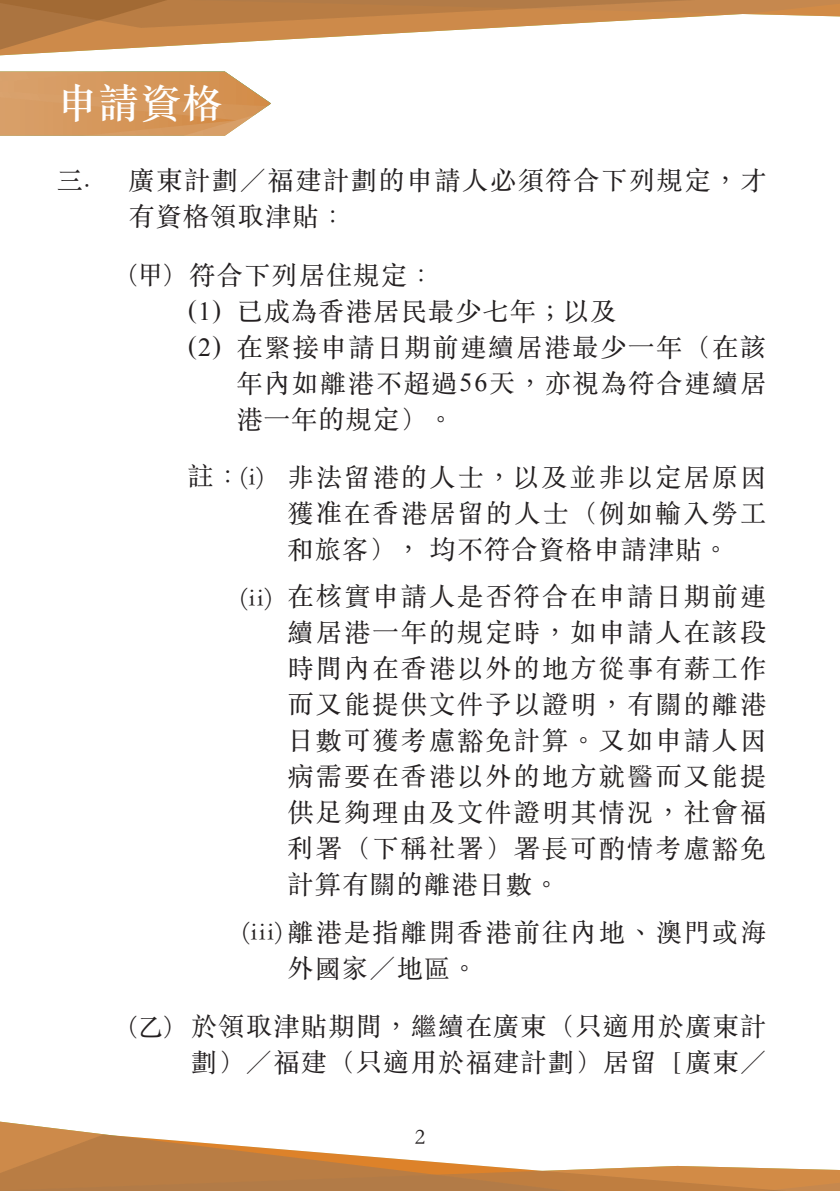
<style>
.page{position:relative;width:840px;height:1191px;background:#fff}
.page>*{position:absolute;margin:0;border:0;box-sizing:border-box;transform-origin:0 0}
.Headline_2{font:40px "ST Songti TC Bold";color:#fff}
.Content{font:26px/36px "ST Songti TC Regular";letter-spacing:.07em;color:#231f20}
.Content-2{font:26px "ST Songti TC Regular";letter-spacing:.05em;color:#231f20}
.Content-3{font:26px "Times New Roman";color:#231f20}
.t1{font:22px "ST Songti TC Regular";color:#231f20}
.s1{font-family:"ST Songti TC Light"}
.s2{font-family:"Times New Roman"}
</style>
<div class="page">
<svg style="left:0;top:72px;width:271px;height:64px;background:#d9a16a"></svg>
<svg style="left:0;top:1121px;width:839px;height:70px"></svg>
<svg style="left:0;top:0;width:839px;height:56px"></svg>
<p class="Headline_2" style="left:57px;top:77px;width:167px">申請資格</p>
<p class="Content" style="left:57px;top:161px;width:34px">三.</p>
<p class="Content" style="left:129px;top:161px;width:638px">廣東計劃<span class="s1">／</span>福建計劃的申請人必須符合下列規定，才有資格領取津貼：</p>
<p class="Content-2" style="left:129px;top:258px;width:307px">(甲) 符合下列居住規定：</p>
<p class="Content-2" style="left:236px;top:294px;width:381px">已成為香港居民最少七年；以及</p>
<p class="Content" style="left:236px;top:328px;width:531px;text-align:justify">在緊接申請日期前連續居港最少一年（在該年內如離港不超過<span class="s2">56</span>天，亦視為符合連續居港一年的規定）。</p>
<p class="Content" style="left:287px;top:458px;width:480px;text-align:justify">非法留港的人士，以及並非以定居原因獲准在香港居留的人士（例如輸入勞工和旅客），均不符合資格申請津貼。</p>
<p class="Content" style="left:287px;top:577px;width:480px;text-align:justify">在核實申請人是否符合在申請日期前連續居港一年的規定時，如申請人在該段時間內在香港以外的地方從事有薪工作而又能提供文件予以證明，有關的離港日數可獲考慮豁免計算。又如申請人因病需要在香港以外的地方就醫而又能提供足夠理由及文件證明其情況，社會福利署（下稱社署）署長可酌情考慮豁免計算有關的離港日數。</p>
<p class="Content" style="left:287px;top:912px;width:480px;text-indent:-46px">(iii)離港是指離開香港前往內地、澳門或海外國家<span class="s1">／</span>地區。</p>
<p class="Content" style="left:191px;top:1007px;width:576px">於領取津貼期間，繼續在廣東（只適用於廣東計劃）<span class="s1">／</span>福建（只適用於福建計劃）居留［廣東<span class="s1">／</span></p>
<p class="Content-3" style="left:188px;top:291px;width:34px">(1)</p>
<p class="Content-3" style="left:188px;top:327px;width:34px">(2)</p>
<p class="Content" style="left:187px;top:459px;width:78px">註：(i)</p>
<p class="Content" style="left:239px;top:580px;width:35px">(ii)</p>
<p class="Content" style="left:128px;top:1008px;width:45px">(乙)</p>
<p class="t1" style="left:414px;top:1124px;width:12px">2</p>
</div>
